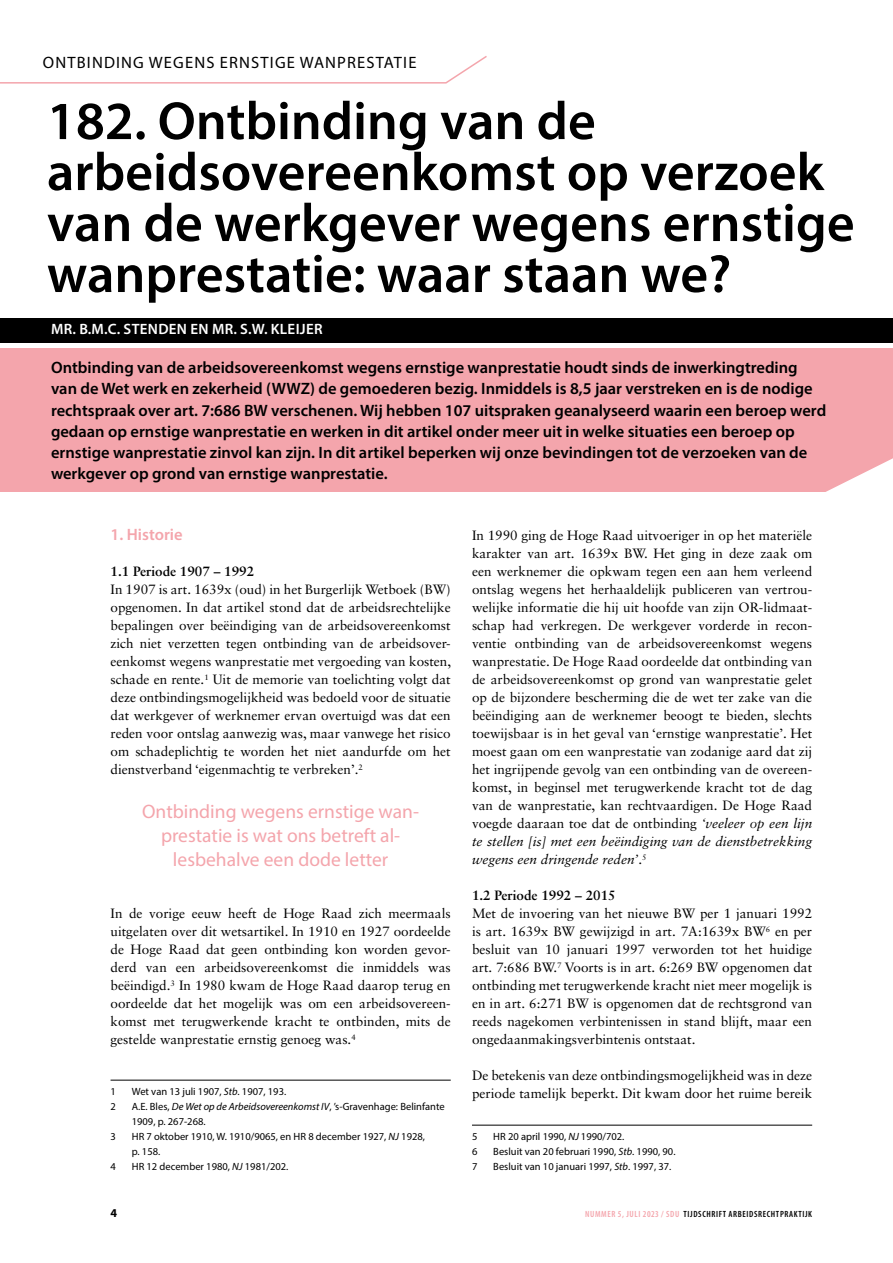
<style>
.page{position:relative;width:893px;height:1263px;background:#fff}
.page>*{position:absolute;margin:0;border:0;box-sizing:border-box;transform-origin:0 0}
.t1{font:600 54px/51px "Myriad Pro";color:#000}
.t2{font:19.5px/24px "Myriad Pro";color:#f4a5ac;text-align:center}
.t3{font:600 16.5px/21px "Myriad Pro";color:#000}
.t4{font:16.5px "Myriad Pro";letter-spacing:.07em;color:#000}
.t5{font:600 16.5px "Myriad Pro";color:#f4a5ac}
.t6{font:600 15px "Myriad Pro";letter-spacing:.02em;color:#fff}
.t7{font:13.5px/18px "Sabon LT Std";color:#000;text-align:justify}
.t8{font:700 13.5px "Sabon LT Std";color:#000}
.t9{font:700 12px "Myriad Pro";color:#000}
.t10{font:10.5px/15px "Myriad Pro";color:#000}
.t11{font:600 condensed 9px "Myriad Pro";letter-spacing:.07em;color:#000}
.s1{font-style:italic}
.s2{color:#f4a5ac}
</style>
<div class="page">
<div style="left:0;top:318px;width:893px;height:24px;background:#000"></div>
<svg style="left:0;top:56px;width:487px;height:28px"></svg>
<hr style="left:111px;top:1080px;width:340px;height:1px;background:#000">
<hr style="left:472px;top:1125px;width:340px;height:1px;background:#000">
<div style="left:0;top:348px;width:893px;height:143px;background:#f4a5ac"></div>
<svg style="left:816px;top:491px;width:77px;height:1px"></svg>
<p class="t4" style="left:43px;top:53px;width:55px">Ontbinding</p>
<p class="t4" style="left:149px;top:53px;width:12px">wegens</p>
<p class="t4" style="left:220px;top:53px;width:30px">ernstige</p>
<p class="t4" style="left:300px;top:53px;width:13px">wanp</p>
<p class="t4" style="left:347px;top:53px;width:20px">restatie</p>
<h1 class="t1" style="left:47px;top:94px;width:809px">182. Ontbinding van de arbeidsovereenkomst op verzoek van de werkgever wegens ernstige wanprestatie: waar staan we?</h1>
<p class="t6" style="left:51px;top:320px;width:273px">MR. B.M.C. STENDEN EN MR. S.W. KLEIJER</p>
<p class="t3" style="left:51px;top:357px;width:777px">Ontbinding van de arbeidsovereenkomst wegens ernstige wanprestatie houdt sinds de inwerkingtreding van de Wet werk en zekerheid (WWZ) de gemoederen bezig. Inmiddels is 8,5 jaar verstreken en is de nodige rechtspraak over art. 7:686 BW verschenen. Wij hebben 107 uitspraken geanalyseerd waarin een beroep werd gedaan op ernstige wanprestatie en werken in dit artikel onder meer uit in welke situaties een beroep op ernstige wanprestatie zinvol kan zijn. In dit artikel beperken wij onze bevindingen tot de verzoeken van de werkgever op grond van ernstige wanprestatie.</p>
<p class="t5" style="left:111px;top:524px;width:74px">1. Historie</p>
<p class="t8" style="left:111px;top:563px;width:145px">1.1 Periode 1907 – 1992</p>
<p class="t7" style="left:111px;top:580px;width:342px">In 1907 is art. 1639x (oud) in het Burgerlijk Wetboek (BW) opgenomen. In dat artikel stond dat de arbeidsrechtelijke bepalingen over beëindiging van de arbeidsovereenkomst zich niet verzetten tegen ontbinding van de arbeidsover&shy;eenkomst wegens wanprestatie met vergoeding van kosten, schade en rente.<sup>1</sup> Uit de memorie van toelichting volgt dat deze ontbindingsmogelijkheid was bedoeld voor de situatie dat werkgever of werknemer ervan overtuigd was dat een reden voor ontslag aanwezig was, maar vanwege het risico om schadeplichtig te worden het niet aandurfde om het dienstverband ‘eigenmachtig te verbreken’.<sup>2</sup></p>
<h2 class="t2" style="left:142px;top:799px;width:278px">Ontbinding wegens ernstige wan&shy;prestatie is wat ons betreft al&shy;lesbehalve een dode letter</h2>
<p class="t7" style="left:111px;top:904px;width:342px">In de vorige eeuw heeft de Hoge Raad zich meermaals uitgelaten over dit wetsartikel. In 1910 en 1927 oordeelde de Hoge Raad dat geen ontbinding kon worden gevor&shy;derd van een arbeidsovereenkomst die inmiddels was beëindigd.<sup>3</sup> In 1980 kwam de Hoge Raad daarop terug en oordeelde dat het mogelijk was om een arbeidsovereen&shy;komst met terugwerkende kracht te ontbinden, mits de gestelde wanprestatie ernstig genoeg was.<sup>4</sup></p>
<p class="t10" style="left:111px;top:1084px;width:7px">1</p>
<p class="t10" style="left:132px;top:1084px;width:156px">Wet van 13 juli 1907, <span class="s1">Stb</span>. 1907, 193.</p>
<p class="t10" style="left:111px;top:1099px;width:7px">2</p>
<p class="t10" style="left:132px;top:1099px;width:314px">A.E. Bles, <span class="s1">De Wet op de Arbeidsovereenkomst IV</span>, ’s-Gravenhage: Belinfante<br>1909, p. 267-268.</p>
<p class="t10" style="left:111px;top:1129px;width:7px">3</p>
<p class="t10" style="left:132px;top:1129px;width:295px">HR 7 oktober 1910, W. 1910/9065, en HR 8 december 1927, <span class="s1">NJ</span> 1928, p. 158.</p>
<p class="t10" style="left:111px;top:1159px;width:7px">4</p>
<p class="t10" style="left:132px;top:1159px;width:158px">HR 12 december 1980, <span class="s1">NJ</span> 1981/202.</p>
<p class="t7" style="left:472px;top:526px;width:342px">In 1990 ging de Hoge Raad uitvoeriger in op het materiële karakter van art. 1639x BW. Het ging in deze zaak om een werknemer die opkwam tegen een aan hem verleend ontslag wegens het herhaaldelijk publiceren van vertrou&shy;welijke informatie die hij uit hoofde van zijn OR-lidmaat&shy;schap had verkregen. De werkgever vorderde in recon&shy;ventie ontbinding van de arbeidsovereenkomst wegens wanprestatie. De Hoge Raad oordeelde dat ontbinding van de arbeidsovereenkomst op grond van wanprestatie gelet op de bijzondere bescherming die de wet ter zake van die beëindiging aan de werknemer beoogt te bieden, slechts toewijsbaar is in het geval van ‘ernstige wanprestatie’. Het moest gaan om een wanprestatie van zodanige aard dat zij het ingrijpende gevolg van een ontbinding van de overeen&shy;komst, in beginsel met terugwerkende kracht tot de dag van de wanprestatie, kan rechtvaardigen. De Hoge Raad voegde daaraan toe dat de ontbinding <span class="s1">‘veeleer op een lijn te stellen [is] met een beëindiging van de dienstbetrekking wegens een dringende reden’</span>.<sup>5</sup></p>
<p class="t8" style="left:472px;top:887px;width:145px">1.2 Periode 1992 – 2015</p>
<p class="t7" style="left:472px;top:904px;width:342px">Met de invoering van het nieuwe BW per 1 januari 1992 is art. 1639x BW gewijzigd in art. 7A:1639x BW<sup>6</sup> en per besluit van 10 januari 1997 verworden tot het huidige art. 7:686 BW.<sup>7</sup> Voorts is in art. 6:269 BW opgenomen dat ontbinding met terugwerkende kracht niet meer mogelijk is en in art. 6:271 BW is opgenomen dat de rechtsgrond van reeds nagekomen verbintenissen in stand blijft, maar een ongedaanmakingsverbintenis ontstaat.</p>
<p class="t7" style="left:472px;top:1066px;width:342px">De betekenis van deze ontbindingsmogelijkheid was in deze periode tamelijk beperkt. Dit kwam door het ruime bereik</p>
<p class="t10" style="left:472px;top:1129px;width:7px">5</p>
<p class="t10" style="left:472px;top:1129px;width:205px;text-indent:21px">HR 20 april 1990, <span class="s1">NJ</span> 1990/702.<br>6 Besluit van 20 februari 1990, <span class="s1">Stb</span>. 1990, 90.<br>7 Besluit van 10 januari 1997, <span class="s1">Stb</span>. 1997, 37.</p>
<p class="t9" style="left:111px;top:1205px;width:8px">4</p>
<p class="t11" style="left:585px;top:1208px;width:228px"><span class="s2">NUMMER 5, JULI 2023 / SDU</span> TIJDSCHRIFT ARBEIDSRECHTPRAKTIJK</p>
</div>
